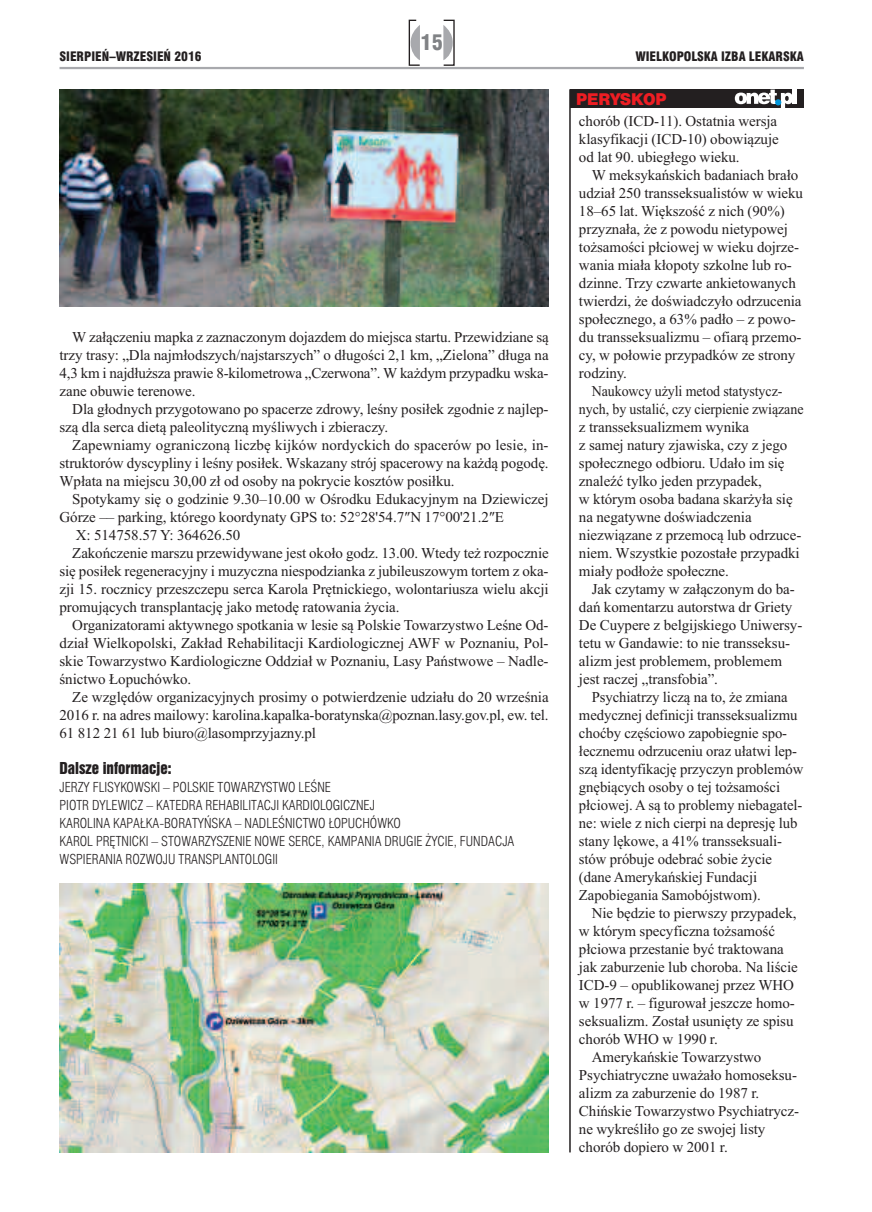
<style>
.page{position:relative;width:872px;height:1212px;background:#fff}
.page>*{position:absolute;margin:0;border:0;box-sizing:border-box;transform-origin:0 0}
.t1{font:21px "Swis 721 Blk Cn EU";color:#808285}
.t2{font:15px/18px "Times New Roman";letter-spacing:-.005em;color:#231f20}
.t3{font:15px/18px "Times New Roman";letter-spacing:-.005em;color:#231f20;scale:.93 1}
.t4{font:15px "Swis 921 EU";color:#231f20}
.t5{font:15px "Swis 721 Blk 2 EU";letter-spacing:-.005em;color:#ee1d23}
.t6{font:13.5px/18px "Swis 721 Lt Cn EU";color:#231f20}
.t7{font:12.75px "Swis 721 Blk Cn EU";color:#231f20}
</style>
<div class="page">
<svg style="left:443px;top:25px;width:10px;height:35px"></svg>
<svg style="left:408px;top:19px;width:12px;height:47px"></svg>
<hr style="left:60px;top:67px;width:744px;height:2px;background:#a8a9ad">
<div style="left:570px;top:89px;width:234px;height:19px;background:#231f20"></div>
<hr style="left:569px;top:89px;width:2px;height:1063px;background:#231f20">
<div style="left:792px;top:89px;width:5px;height:15px;background:#fff"></div>
<svg style="left:735px;top:90px;width:57px;height:18px"></svg>
<img style="left:60px;top:883px;width:488px;height:269px">
<img style="left:60px;top:89px;width:489px;height:217px">
<h1 class="t1" style="left:420px;top:30px;width:24px">15</h1>
<p class="t7" style="left:60px;top:48px;width:144px">SIERPIEŃ–WRZESIEŃ 2016</p>
<p class="t7" style="left:635px;top:48px;width:170px">WIELKOPOLSKA IZBA LEKARSKA</p>
<p class="t2" style="left:60px;top:328px;width:490px;text-align:justify;text-indent:13px">W załączeniu mapka z zaznaczonym dojazdem do miejsca startu. Przewidziane są trzy trasy: „Dla najmłodszych/najstarszych” o długości 2,1 km, „Zielona” długa na 4,3 km i najdłuższa prawie 8-kilometrowa „Czerwona”. W każdym przypadku wska&shy;zane obuwie terenowe.</p>
<p class="t2" style="left:60px;top:400px;width:490px;text-indent:13px">Dla głodnych przygotowano po spacerze zdrowy, leśny posiłek zgodnie z najlep&shy;szą dla serca dietą paleolityczną myśliwych i zbieraczy.</p>
<p class="t2" style="left:60px;top:436px;width:490px;text-align:justify;text-indent:13px">Zapewniamy ograniczoną liczbę kijków nordyckich do spacerów po lesie, in&shy;struktorów dyscypliny i leśny posiłek. Wskazany strój spacerowy na każdą pogodę.<br>Wpłata na miejscu 30,00 zł od osoby na pokrycie kosztów posiłku.</p>
<p class="t2" style="left:72px;top:490px;width:478px">Spotykamy się o godzinie 9.30–10.00 w Ośrodku Edukacyjnym na Dziewiczej</p>
<p class="t2" style="left:60px;top:508px;width:446px">Górze –– parking, którego koordynaty GPS to: 52°28'54.7″N 17°00'21.2″E</p>
<p class="t2" style="left:76px;top:526px;width:166px">X: 514758.57 Y: 364626.50</p>
<p class="t2" style="left:72px;top:544px;width:478px">Zakończenie marszu przewidywane jest około godz. 13.00. Wtedy też rozpocznie</p>
<p class="t2" style="left:60px;top:562px;width:490px">się posiłek regeneracyjny i muzyczna niespodzianka z jubileuszowym tortem z oka-</p>
<p class="t2" style="left:60px;top:580px;width:490px">zji 15. rocznicy przeszczepu serca Karola Prętnickiego, wolontariusza wielu akcji</p>
<p class="t2" style="left:60px;top:598px;width:341px">promujących transplantację jako metodę ratowania życia.</p>
<p class="t2" style="left:72px;top:616px;width:478px">Organizatorami aktywnego spotkania w lesie są Polskie Towarzystwo Leśne Od-</p>
<p class="t2" style="left:60px;top:634px;width:490px">dział Wielkopolski, Zakład Rehabilitacji Kardiologicznej AWF w Poznaniu, Pol-</p>
<p class="t2" style="left:60px;top:652px;width:490px">skie Towarzystwo Kardiologiczne Oddział w Poznaniu, Lasy Państwowe – Nadle-</p>
<p class="t2" style="left:60px;top:670px;width:133px">śnictwo Łopuchówko.</p>
<p class="t2" style="left:72px;top:688px;width:478px">Ze względów organizacyjnych prosimy o potwierdzenie udziału do 20 września</p>
<p class="t2" style="left:60px;top:706px;width:490px">2016 r. na adres mailowy: karolina.kapalka-boratynska@poznan.lasy.gov.pl, ew. tel.</p>
<p class="t2" style="left:60px;top:724px;width:258px">61 812 21 61 lub biuro@lasomprzyjazny.pl</p>
<p class="t4" style="left:60px;top:758px;width:113px">Dalsze informacje:</p>
<p class="t6" style="left:60px;top:778px;width:456px">JERZY FLISYKOWSKI – POLSKIE TOWARZYSTWO LEŚNE<br>PIOTR DYLEWICZ – KATEDRA REHABILITACJI KARDIOLOGICZNEJ<br>KAROLINA KAPAŁKA-BORATYŃSKA – NADLEŚNICTWO ŁOPUCHÓWKO<br>KAROL PRĘTNICKI – STOWARZYSZENIE NOWE SERCE, KAMPANIA DRUGIE ŻYCIE, FUNDACJA WSPIERANIA ROZWOJU TRANSPLANTOLOGII</p>
<p class="t5" style="left:576px;top:89px;width:92px">PERYSKOP</p>
<p class="t2" style="left:579px;top:112px;width:201px;text-align:justify">chorób (ICD-11). Ostatnia wersja klasyfikacji (ICD-10) obowiązuje od lat 90. ubiegłego wieku.</p>
<p class="t2" style="left:579px;top:166px;width:226px;text-indent:13px">W meksykańskich badaniach brało udział 250 transseksualistów w wieku 18–65 lat. Większość z nich (90%) przyznała, że z powodu nietypowej tożsamości płciowej w wieku dojrze&shy;wania miała kłopoty szkolne lub ro&shy;dzinne. Trzy czwarte ankietowanych twierdzi, że doświadczyło odrzucenia społecznego, a 63% padło – z powo&shy;du transseksualizmu – ofiarą przemo&shy;cy, w połowie przypadków ze strony rodziny.</p>
<p class="t3" style="left:579px;top:382px;width:243px;text-indent:13px">Naukowcy użyli metod statystycz&shy;nych, by ustalić, czy cierpienie związane z transseksualizmem wynika<br>z samej natury zjawiska, czy z jego społecznego odbioru. Udało im się znaleźć tylko jeden przypadek,<br>w którym osoba badana skarżyła się na negatywne doświadczenia niezwiązane z przemocą lub odrzuce&shy;niem. Wszystkie pozostałe przypadki miały podłoże społeczne.</p>
<p class="t2" style="left:579px;top:580px;width:225px;text-indent:13px">Jak czytamy w załączonym do ba&shy;dań komentarzu autorstwa dr Griety De Cuypere z belgijskiego Uniwersy&shy;tetu w Gandawie: to nie transseksu&shy;alizm jest problemem, problemem jest raczej „transfobia”.</p>
<p class="t2" style="left:579px;top:688px;width:226px;text-indent:13px">Psychiatrzy liczą na to, że zmiana medycznej definicji transseksualizmu choćby częściowo zapobiegnie spo&shy;łecznemu odrzuceniu oraz ułatwi lep&shy;szą identyfikację przyczyn problemów gnębiących osoby o tej tożsamości płciowej. A są to problemy niebagatel&shy;ne: wiele z nich cierpi na depresję lub stany lękowe, a 41% transseksuali&shy;stów próbuje odebrać sobie życie (dane Amerykańskiej Fundacji Zapobiegania Samobójstwom).</p>
<p class="t2" style="left:592px;top:904px;width:206px">Nie będzie to pierwszy przypadek,</p>
<p class="t2" style="left:579px;top:922px;width:197px">w którym specyficzna tożsamość</p>
<p class="t2" style="left:579px;top:940px;width:206px">płciowa przestanie być traktowana</p>
<p class="t2" style="left:579px;top:958px;width:220px">jak zaburzenie lub choroba. Na liście</p>
<p class="t2" style="left:579px;top:976px;width:217px">ICD-9 – opublikowanej przez WHO</p>
<p class="t2" style="left:579px;top:994px;width:217px">w 1977 r. – figurował jeszcze homo-</p>
<p class="t2" style="left:579px;top:1012px;width:216px">seksualizm. Został usunięty ze spisu</p>
<p class="t2" style="left:579px;top:1030px;width:140px">chorób WHO w 1990 r.</p>
<p class="t2" style="left:592px;top:1048px;width:171px">Amerykańskie Towarzystwo</p>
<p class="t2" style="left:579px;top:1066px;width:219px">Psychiatryczne uważało homoseksu-</p>
<p class="t2" style="left:579px;top:1084px;width:182px">alizm za zaburzenie do 1987 r.</p>
<p class="t2" style="left:579px;top:1102px;width:221px">Chińskie Towarzystwo Psychiatrycz-</p>
<p class="t2" style="left:579px;top:1120px;width:188px">ne wykreśliło go ze swojej listy</p>
<p class="t2" style="left:579px;top:1138px;width:150px">chorób dopiero w 2001 r.</p>
</div>
